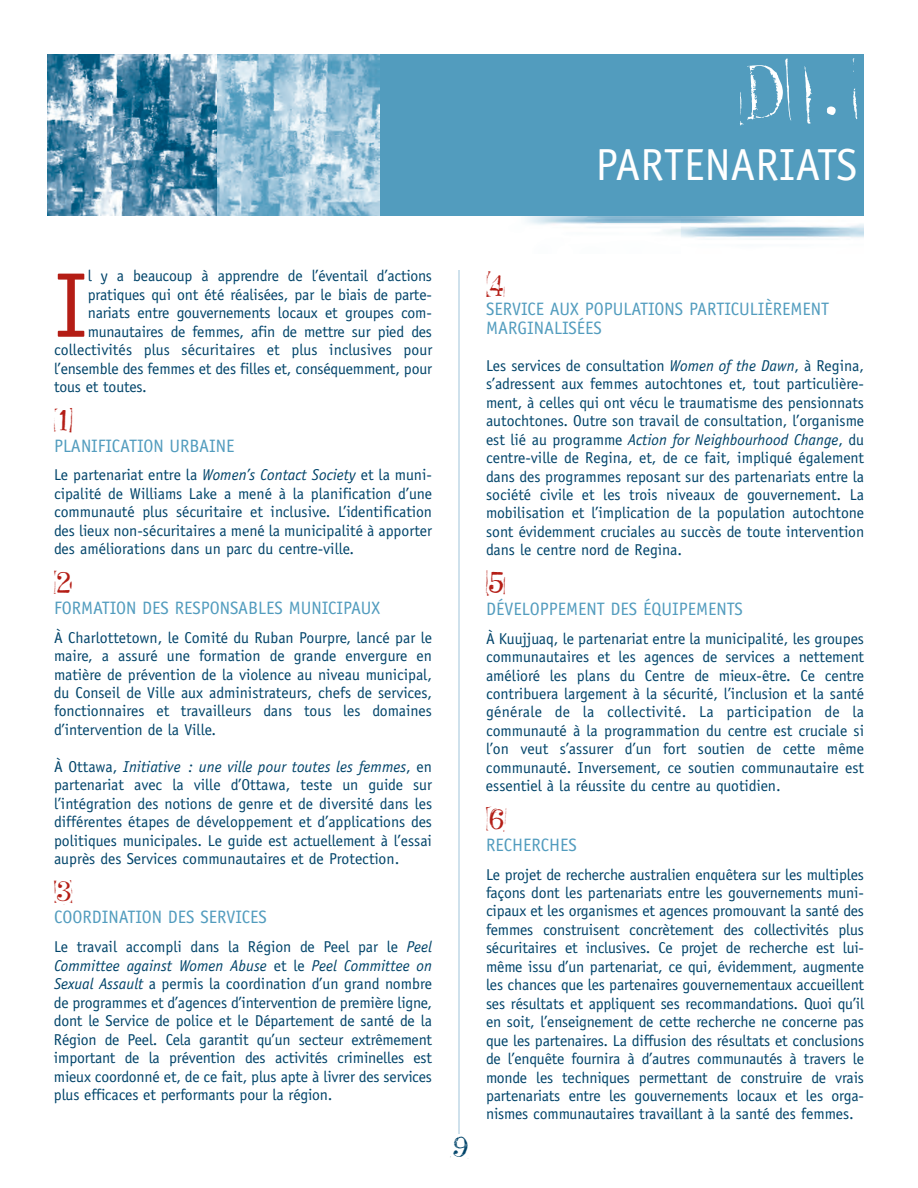
<style>
.page{position:relative;width:918px;height:1188px;background:#fff}
.page>*{position:absolute;margin:0;border:0;box-sizing:border-box;transform-origin:0 0}
.t1{font:92.1px "Officina Sans";color:#b41d15}
.t2{font:72px "Ticket Capitals Repressed";color:#fff}
.t3{font:45px "Officina Sans";color:#fff}
.t4{font:27px "Ticket Capitals Impressed";color:#b41d15}
.t5{font:27px "Ticket Capitals Repressed";color:#00446a}
.t6{font:18px/18.5px "Officina Sans";color:#529cbe}
.t7{font:15.75px/18.5px "Officina Sans";letter-spacing:-.01em;color:#00446a;text-align:justify}
.s1{font-style:italic}
</style>
<div class="page">
<img style="left:47px;top:54px;width:171px;height:162px">
<div style="left:218px;top:54px;width:646px;height:162px;background:#529cbe"></div>
<img style="left:218px;top:54px;width:162px;height:162px">
<hr style="left:459px;top:270px;width:1px;height:864px;background:#a1c5db">
<h2 class="t2" style="left:738px;top:59px;width:120px">D.</h2>
<h3 class="t3" style="left:595px;top:148px;width:263px">PARTENARIATS</h3>
<h1 class="t1" style="left:54px;top:271px;width:36px">I</h1>
<p class="t7" style="left:88px;top:268px;width:346px">l y a beaucoup à apprendre de l’éventail d’actions</p>
<p class="t7" style="left:88px;top:287px;width:346px">pratiques qui ont été réalisées, par le biais de parte-</p>
<p class="t7" style="left:88px;top:305px;width:346px">nariats entre gouvernements locaux et groupes com-</p>
<p class="t7" style="left:88px;top:323px;width:346px">munautaires de femmes, afin de mettre sur pied des</p>
<p class="t7" style="left:54px;top:342px;width:380px">collectivités plus sécuritaires et plus inclusives pour</p>
<p class="t7" style="left:54px;top:360px;width:380px">l’ensemble des femmes et des filles et, conséquemment, pour</p>
<p class="t7" style="left:54px;top:379px;width:94px">tous et toutes.</p>
<h3 class="t4" style="left:54px;top:408px;width:20px">1</h3>
<p class="t6" style="left:54px;top:438px;width:182px">PLANIFICATION URBAINE</p>
<p class="t7" style="left:54px;top:467px;width:380px">Le partenariat entre la <span class="s1">Women’s Contact Society</span> et la muni&shy;cipalité de Williams Lake a mené à la planification d’une communauté plus sécuritaire et inclusive. L’identification des lieux non-sécuritaires a mené la municipalité à apporter des améliorations dans un parc du centre-ville.</p>
<h3 class="t4" style="left:54px;top:570px;width:19px">2</h3>
<p class="t6" style="left:54px;top:600px;width:328px">FORMATION DES RESPONSABLES MUNICIPAUX</p>
<p class="t7" style="left:54px;top:629px;width:380px">À Charlottetown, le Comité du Ruban Pourpre, lancé par le maire, a assuré une formation de grande envergure en matière de prévention de la violence au niveau municipal, du Conseil de Ville aux administrateurs, chefs de services, fonctionnaires et travailleurs dans tous les domaines d’intervention de la Ville.</p>
<p class="t7" style="left:54px;top:758px;width:380px">À Ottawa, <span class="s1">Initiative : une ville pour toutes les femmes</span>, en partenariat avec la ville d’Ottawa, teste un guide sur l’intégration des notions de genre et de diversité dans les différentes étapes de développement et d’applications des politiques municipales. Le guide est actuellement à l’essai auprès des Services communautaires et de Protection.</p>
<h3 class="t4" style="left:54px;top:880px;width:20px">3</h3>
<p class="t6" style="left:54px;top:910px;width:214px">COORDINATION DES SERVICES</p>
<p class="t7" style="left:54px;top:939px;width:380px">Le travail accompli dans la Région de Peel par le <span class="s1">Peel Committee against Women Abuse</span> et le <span class="s1">Peel Committee on Sexual Assault</span> a permis la coordination d’un grand nombre de programmes et d’agences d’intervention de première ligne, dont le Service de police et le Département de santé de la Région de Peel. Cela garantit qu’un secteur extrêmement important de la prévention des activités criminelles est mieux coordonné et, de ce fait, plus apte à livrer des services plus efficaces et performants pour la région.</p>
<h3 class="t5" style="left:450px;top:1136px;width:20px">9</h3>
<h3 class="t4" style="left:486px;top:272px;width:20px">4</h3>
<p class="t6" style="left:486px;top:302px;width:345px">SERVICE AUX POPULATIONS PARTICULIÈREMENT<br>MARGINALISÉES</p>
<p class="t7" style="left:486px;top:358px;width:380px">Les services de consultation <span class="s1">Women of the Dawn</span>, à Regina, s’adressent aux femmes autochtones et, tout particulière&shy;ment, à celles qui ont vécu le traumatisme des pensionnats autochtones. Outre son travail de consultation, l’organisme est lié au programme <span class="s1">Action for Neighbourhood Change</span>, du centre-ville de Regina, et, de ce fait, impliqué également dans des programmes reposant sur des partenariats entre la société civile et les trois niveaux de gouvernement. La mobilisation et l’implication de la population autochtone sont évidemment cruciales au succès de toute intervention dans le centre nord de Regina.</p>
<h3 class="t4" style="left:486px;top:571px;width:21px">5</h3>
<p class="t6" style="left:486px;top:601px;width:258px">DÉVELOPPEMENT DES ÉQUIPEMENTS</p>
<p class="t7" style="left:486px;top:630px;width:380px">À Kuujjuaq, le partenariat entre la municipalité, les groupes communautaires et les agences de services a nettement amélioré les plans du Centre de mieux-être. Ce centre contribuera largement à la sécurité, l’inclusion et la santé générale de la collectivité. La participation de la communauté à la programmation du centre est cruciale si l’on veut s’assurer d’un fort soutien de cette même communauté. Inversement, ce soutien communautaire est essentiel à la réussite du centre au quotidien.</p>
<h3 class="t4" style="left:486px;top:807px;width:22px">6</h3>
<p class="t6" style="left:486px;top:837px;width:92px">RECHERCHES</p>
<p class="t7" style="left:486px;top:866px;width:380px">Le projet de recherche australien enquêtera sur les multiples façons dont les partenariats entre les gouvernements muni&shy;cipaux et les organismes et agences promouvant la santé des femmes construisent concrètement des collectivités plus sécuritaires et inclusives. Ce projet de recherche est lui&shy;même issu d’un partenariat, ce qui, évidemment, augmente les chances que les partenaires gouvernementaux accueillent ses résultats et appliquent ses recommandations. Quoi qu’il en soit, l’enseignement de cette recherche ne concerne pas que les partenaires. La diffusion des résultats et conclusions de l’enquête fournira à d’autres communautés à travers le monde les techniques permettant de construire de vrais partenariats entre les gouvernements locaux et les orga&shy;nismes communautaires travaillant à la santé des femmes.</p>
</div>
